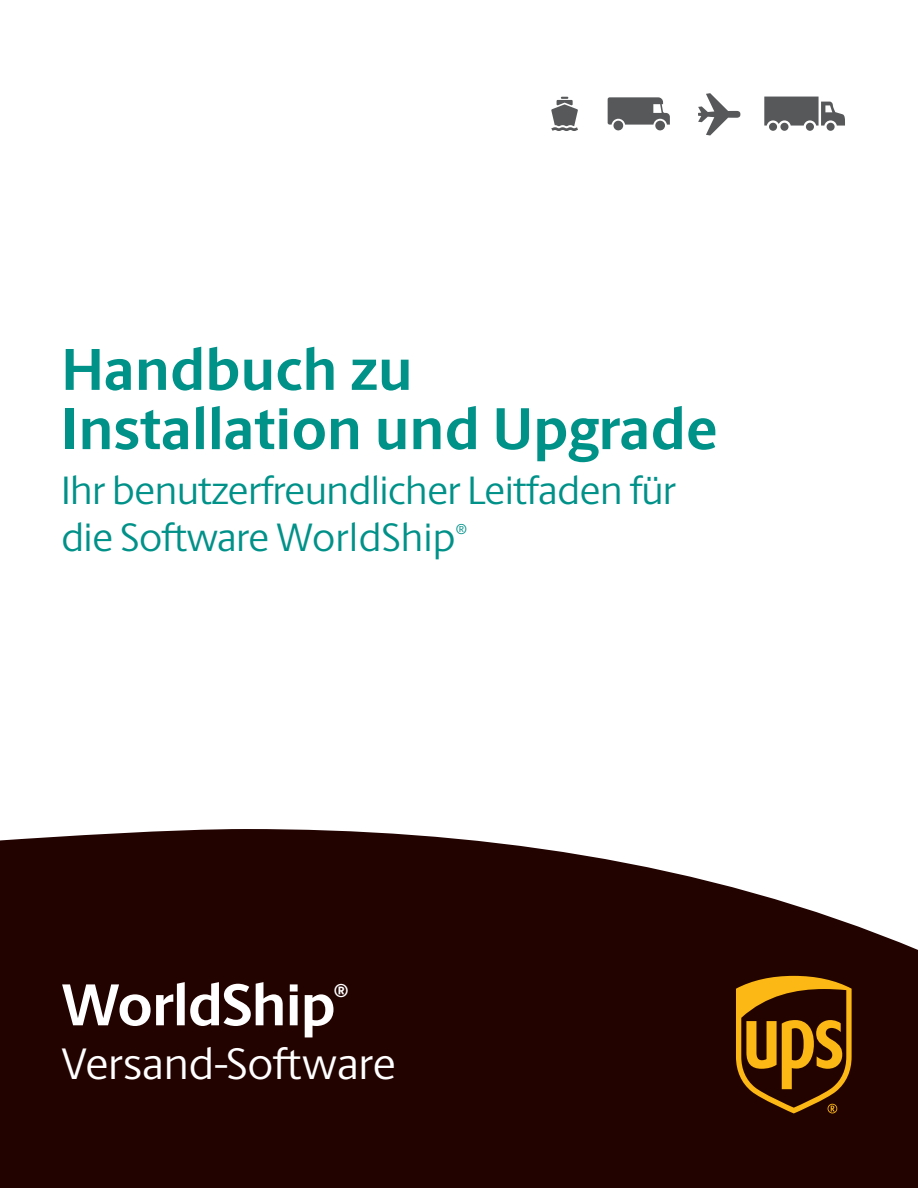
<style>
.page{position:relative;width:918px;height:1188px;background:#fff}
.page>*{position:absolute;margin:0;border:0;box-sizing:border-box;transform-origin:0 0}
.t1{font:700 59.25px/59.2px "UPS Berlingske Sans";color:#009189}
.t2{font:700 59.25px "UPS Berlingske Sans";letter-spacing:-.015em;color:#fff}
.t3{font:44.25px "UPS Berlingske Sans";letter-spacing:-.015em;color:#fff}
.t4{font:39.75px/47.2px "UPS Berlingske Sans";letter-spacing:-.02em;color:#009189}
.t5{font:700 18.75px "UPS Berlingske Sans";color:#fff}
.t6{font:14.4px "UPS Berlingske Sans";color:#009189}
</style>
<div class="page">
<svg style="left:0;top:829px;width:918px;height:359px;fill:#230300"></svg>
<svg style="left:736px;top:976px;width:116px;height:137px"></svg>
<svg style="left:551px;top:97px;width:27px;height:34px"></svg>
<svg style="left:608px;top:97px;width:62px;height:34px"></svg>
<svg style="left:698px;top:93px;width:42px;height:43px"></svg>
<svg style="left:764px;top:97px;width:81px;height:34px"></svg>
<h1 class="t1" style="left:61px;top:339px;width:658px">Handbuch zu<br>Installation und Upgrade</h1>
<p class="t4" style="left:61px;top:465px;width:616px">Ihr benutzerfreundlicher Leitfaden für die Software WorldShip</p>
<p class="t6" style="left:456px;top:519px;width:13px">®</p>
<h1 class="t2" style="left:61px;top:961px;width:276px">WorldShip</h1>
<p class="t5" style="left:334px;top:976px;width:16px">®</p>
<p class="t3" style="left:61px;top:1032px;width:336px">Versand-Software</p>
</div>
